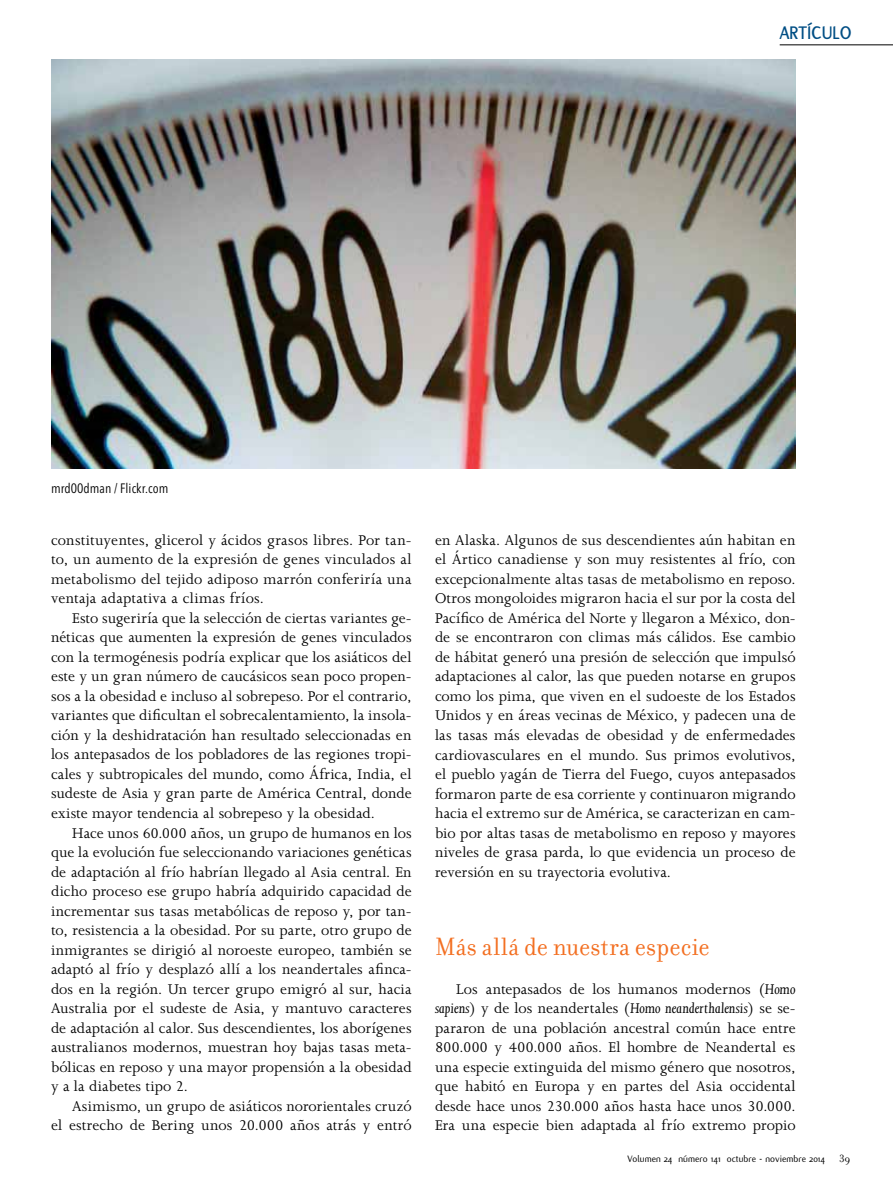
<style>
.page{position:relative;width:893px;height:1191px;background:#fff}
.page>*{position:absolute;margin:0;border:0;box-sizing:border-box;transform-origin:0 0}
.t1{font:27px "Filosofia";letter-spacing:.01em;color:#f36f21;scale:.95 1}
.t2{font:700 19.5px "Flux";letter-spacing:.01em;color:#004e84;scale:.95 1}
.t3{font:16.2px/19.5px "Joanna";letter-spacing:.01em;color:#000;text-align:justify}
.t4{font:condensed 13.5px "Avenir Next LT Pro";letter-spacing:.005em;color:#000}
.t5{font:11.25px "Filosofia";color:#000}
.t6{font:10.2px "Flux";color:#000}
.s1{font-style:italic}
</style>
<div class="page">
<hr style="left:780px;top:45px;width:113px;height:1px;background:#000">
<img style="left:51px;top:60px;width:745px;height:409px">
<p class="t2" style="left:780px;top:22px;width:77px">ARTÍCULO</p>
<p class="t4" style="left:51px;top:480px;width:119px">mrd00dman / Flickr.com</p>
<p class="t3" style="left:51px;top:530px;width:362px">constituyentes, glicerol y ácidos grasos libres. Por tan&shy;to, un aumento de la expresión de genes vinculados al metabolismo del tejido adiposo marrón conferiría una ventaja adaptativa a climas fríos.</p>
<p class="t3" style="left:51px;top:608px;width:362px;text-indent:21px">Esto sugeriría que la selección de ciertas variantes ge&shy;néticas que aumenten la expresión de genes vinculados con la termogénesis podría explicar que los asiáticos del este y un gran número de caucásicos sean poco propen&shy;sos a la obesidad e incluso al sobrepeso. Por el contrario, variantes que dificultan el sobrecalentamiento, la insola&shy;ción y la deshidratación han resultado seleccionadas en los antepasados de los pobladores de las regiones tropi&shy;cales y subtropicales del mundo, como África, India, el sudeste de Asia y gran parte de América Central, donde existe mayor tendencia al sobrepeso y la obesidad.</p>
<p class="t3" style="left:51px;top:823px;width:362px;text-indent:21px">Hace unos 60.000 años, un grupo de humanos en los que la evolución fue seleccionando variaciones genéticas de adaptación al frío habrían llegado al Asia central. En dicho proceso ese grupo habría adquirido capacidad de incrementar sus tasas metabólicas de reposo y, por tan&shy;to, resistencia a la obesidad. Por su parte, otro grupo de inmigrantes se dirigió al noroeste europeo, también se adaptó al frío y desplazó allí a los neandertales afinca&shy;dos en la región. Un tercer grupo emigró al sur, hacia Australia por el sudeste de Asia, y mantuvo caracteres de adaptación al calor. Sus descendientes, los aborígenes australianos modernos, muestran hoy bajas tasas meta&shy;bólicas en reposo y una mayor propensión a la obesidad y a la diabetes tipo 2.</p>
<p class="t3" style="left:51px;top:1096px;width:362px;text-align:right">Asimismo, un grupo de asiáticos nororientales cruzó<br>el estrecho de Bering unos 20.000 años atrás y entró</p>
<p class="t3" style="left:435px;top:530px;width:362px">en Alaska. Algunos de sus descendientes aún habitan en el Ártico canadiense y son muy resistentes al frío, con excepcionalmente altas tasas de metabolismo en reposo.<br>Otros mongoloides migraron hacia el sur por la costa del Pacífico de América del Norte y llegaron a México, don&shy;de se encontraron con climas más cálidos. Ese cambio de hábitat generó una presión de selección que impulsó adaptaciones al calor, las que pueden notarse en grupos como los pima, que viven en el sudoeste de los Estados Unidos y en áreas vecinas de México, y padecen una de las tasas más elevadas de obesidad y de enfermedades cardiovasculares en el mundo. Sus primos evolutivos, el pueblo yagán de Tierra del Fuego, cuyos antepasados formaron parte de esa corriente y continuaron migrando hacia el extremo sur de América, se caracterizan en cam&shy;bio por altas tasas de metabolismo en reposo y mayores niveles de grasa parda, lo que evidencia un proceso de reversión en su trayectoria evolutiva.</p>
<h1 class="t1" style="left:435px;top:931px;width:291px">Más allá de nuestra especie</h1>
<p class="t3" style="left:435px;top:979px;width:362px;text-indent:21px">Los antepasados de los humanos modernos (<span class="s1">Homo sapiens</span>) y de los neandertales (<span class="s1">Homo neanderthalensis</span>) se se&shy;pararon de una población ancestral común hace entre 800.000 y 400.000 años. El hombre de Neandertal es una especie extinguida del mismo género que nosotros, que habitó en Europa y en partes del Asia occidental desde hace unos 230.000 años hasta hace unos 30.000.<br>Era una especie bien adaptada al frío extremo propio</p>
<p class="t6" style="left:628px;top:1153px;width:199px">Volumen 24 número 141 octubre - noviembre 2014</p>
<p class="t5" style="left:839px;top:1152px;width:13px">39</p>
</div>
